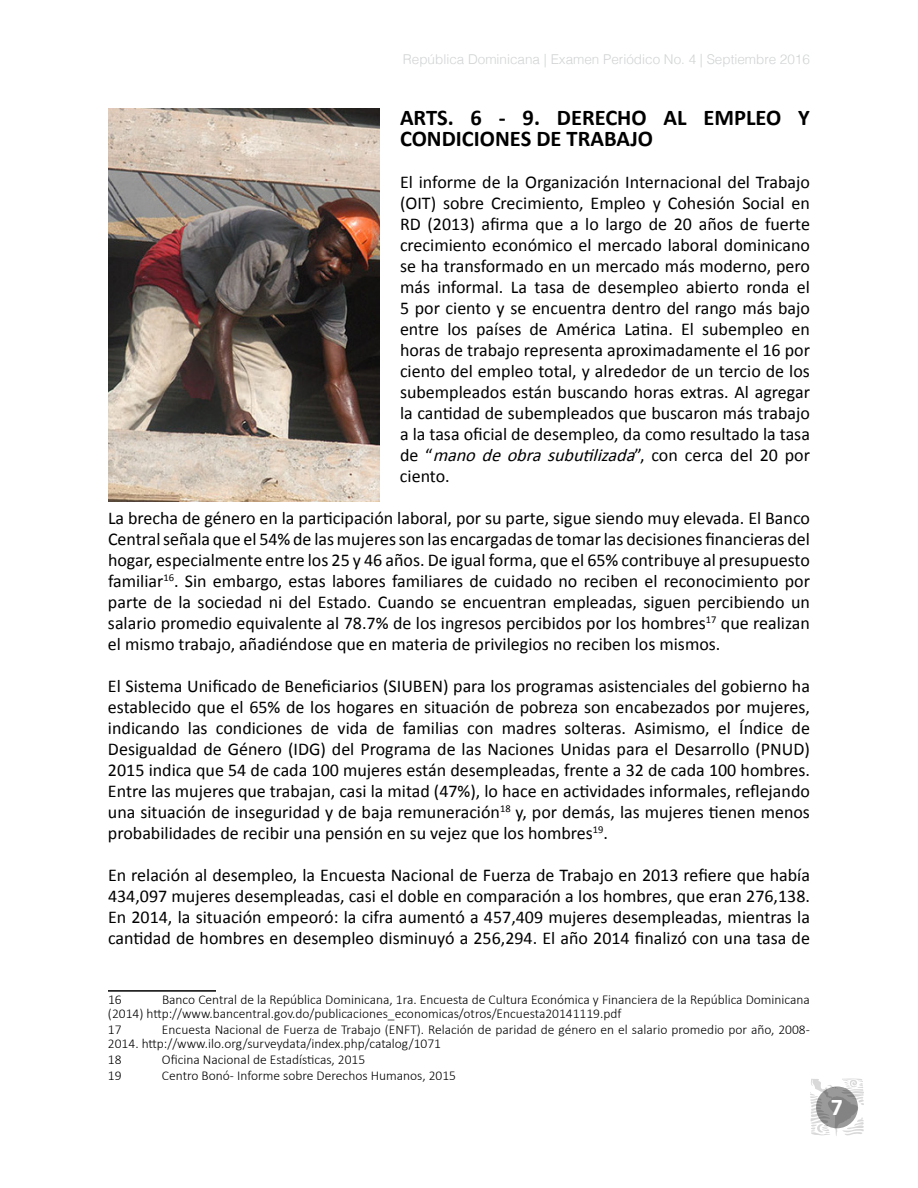
<style>
.page{position:relative;width:918px;height:1188px;background:#fff}
.page>*{position:absolute;margin:0;border:0;box-sizing:border-box;transform-origin:0 0}
.t1{font:700 24px "Calibri";color:#fff}
.t2{font:700 22.5px/21px "Calibri";color:#000}
.t3{font:18px/21px "Calibri";color:#000;text-align:justify}
.t4{font:300 13.5px/13.5px "Calibri";color:#000}
.t5{font:300 13.5px "Helvetica";color:#d1d3d4}
.s1{font-style:italic}
</style>
<div class="page">
<svg style="left:810px;top:1078px;width:54px;height:58px"></svg>
<hr style="left:108px;top:990px;width:108px;height:2px;background:#000">
<img style="left:108px;top:108px;width:272px;height:393px">
<p class="t5" style="left:403px;top:48px;width:409px">República Dominicana | Examen Periódico No. 4 | Septiembre 2016</p>
<p class="t2" style="left:400px;top:107px;width:411px">ARTS. 6 - 9. DERECHO AL EMPLEO Y<br>CONDICIONES DE TRABAJO</p>
<p class="t3" style="left:400px;top:171px;width:412px">El informe de la Organización Internacional del Trabajo (OIT) sobre Crecimiento, Empleo y Cohesión Social en RD (2013) afirma que a lo largo de 20 años de fuerte crecimiento económico el mercado laboral dominicano se ha transformado en un mercado más moderno, pero más informal. La tasa de desempleo abierto ronda el 5 por ciento y se encuentra dentro del rango más bajo entre los países de América Latina. El subempleo en horas de trabajo representa aproximadamente el 16 por ciento del empleo total, y alrededor de un tercio de los subempleados están buscando horas extras. Al agregar la cantidad de subempleados que buscaron más trabajo a la tasa oficial de desempleo, da como resultado la tasa d e “ <span class="s1">manodeobrasubutilizada</span>”, c o n c e r c a d e l 2 0 p o r ciento.</p>
<p class="t3" style="left:108px;top:507px;width:704px">La brecha de género en la participación laboral, por su parte, sigue siendo muy elevada. El Banco Central señala que el 54% de las mujeres son las encargadas de tomar las decisiones financieras del hogar, especialmente entre los 25 y 46 años. De igual forma, que el 65% contribuye al presupuesto familiar<sup>16</sup>. Sin embargo, estas labores familiares de cuidado no reciben el reconocimiento por parte de la sociedad ni del Estado. Cuando se encuentran empleadas, siguen percibiendo un salario promedio equivalente al 78.7% de los ingresos percibidos por los hombres<sup>17</sup> que realizan el mismo trabajo, añadiéndose que en materia de privilegios no reciben los mismos.</p>
<p class="t3" style="left:108px;top:675px;width:704px">El Sistema Unificado de Beneficiarios (SIUBEN) para los programas asistenciales del gobierno ha establecido que el 65% de los hogares en situación de pobreza son encabezados por mujeres, indicando las condiciones de vida de familias con madres solteras. Asimismo, el Índice de Desigualdad de Género (IDG) del Programa de las Naciones Unidas para el Desarrollo (PNUD)<br>2015 indica que 54 de cada 100 mujeres están desempleadas, frente a 32 de cada 100 hombres.<br>Entre las mujeres que trabajan, casi la mitad (47%), lo hace en actividades informales, reflejando una situación de inseguridad y de baja remuneración<sup>18</sup> y, por demás, las mujeres tienen menos probabilidades de recibir una pensión en su vejez que los hombres<sup>19</sup>.</p>
<p class="t3" style="left:108px;top:864px;width:704px">En relación al desempleo, la Encuesta Nacional de Fuerza de Trabajo en 2013 refiere que había 434,097 mujeres desempleadas, casi el doble en comparación a los hombres, que eran 276,138.<br>En 2014, la situación empeoró: la cifra aumentó a 457,409 mujeres desempleadas, mientras la cantidad de hombres en desempleo disminuyó a 256,294. El año 2014 finalizó con una tasa de</p>
<p class="t4" style="left:108px;top:993px;width:704px;text-indent:54px">Banco Central de la República Dominicana, 1ra. Encuesta de Cultura Económica y Financiera de la República Dominicana (2014) http://www.bancentral.gov.do/publicaciones_economicas/otros/Encuesta20141119.pdf</p>
<p class="t4" style="left:108px;top:1022px;width:15px">17</p>
<p class="t4" style="left:108px;top:993px;width:15px">16</p>
<p class="t4" style="left:108px;top:1022px;width:704px;text-indent:54px">Encuesta Nacional de Fuerza de Trabajo (ENFT). Relación de paridad de género en el salario promedio por año, 2008-<br>2014. http://www.ilo.org/surveydata/index.php/catalog/1071</p>
<p class="t4" style="left:108px;top:1052px;width:15px">18</p>
<p class="t4" style="left:162px;top:1052px;width:205px">Oficina Nacional de Estadísticas, 2015</p>
<p class="t4" style="left:108px;top:1068px;width:15px">19</p>
<p class="t4" style="left:162px;top:1068px;width:296px">Centro Bonó- Informe sobre Derechos Humanos, 2015</p>
<h1 class="t1" style="left:831px;top:1092px;width:14px">7</h1>
</div>
